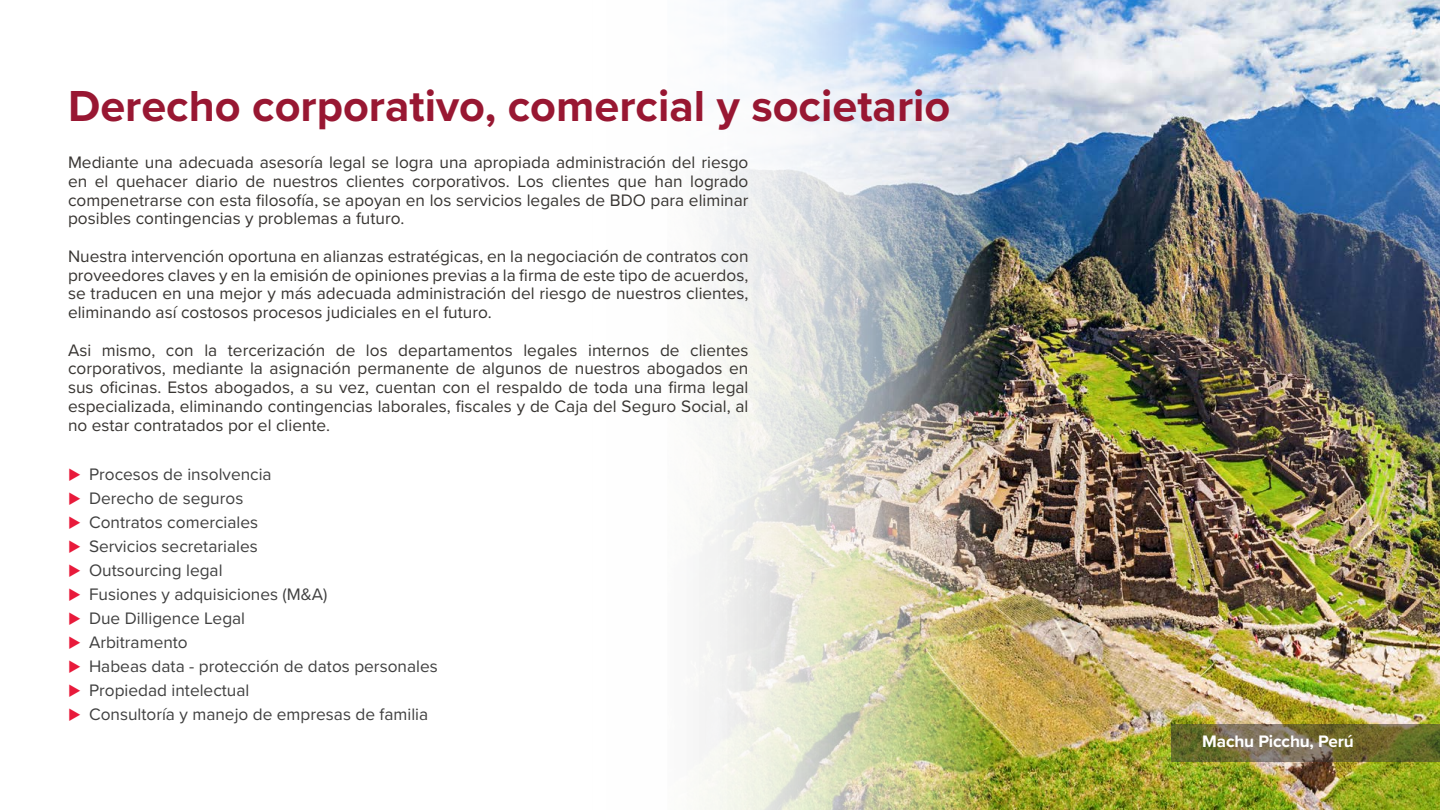
<style>
.page{position:relative;width:1440px;height:810px;background:#fff}
.page>*{position:absolute;margin:0;border:0;box-sizing:border-box;transform-origin:0 0}
.t1{font:700 45px "Proxima Nova";color:#981732}
.t2{font:17.25px/18.8px "Proxima Nova";color:#383532;text-align:justify}
.t3{font:17.25px/24px "Proxima Nova";color:#404040}
.t4{font:700 17.25px "Proxima Nova";letter-spacing:-.01em;color:#fff}
</style>
<div class="page">
<img style="left:1241px;top:0;width:199px;height:810px">
<img style="left:699px;top:0;width:542px;height:810px">
<svg style="left:1172px;top:725px;width:268px;height:37px;background:#706c3b"></svg>
<h1 class="t1" style="left:68px;top:72px;width:884px">Derecho corporativo, comercial y societario</h1>
<p class="t2" style="left:68px;top:152px;width:682px">Mediante una adecuada asesoría legal se logra una apropiada administración del riesgo en el quehacer diario de nuestros clientes corporativos. Los clientes que han logrado compenetrarse con esta filosofía, se apoyan en los servicios legales de BDO para eliminar posibles contingencias y problemas a futuro.</p>
<p class="t2" style="left:68px;top:246px;width:682px">Nuestra intervención oportuna en alianzas estratégicas, en la negociación de contratos con proveedores claves y en la emisión de opiniones previas a la firma de este tipo de acuerdos, se traducen en una mejor y más adecuada administración del riesgo de nuestros clientes, eliminando así costosos procesos judiciales en el futuro.</p>
<p class="t2" style="left:68px;top:340px;width:682px">Asi mismo, con la tercerización de los departamentos legales internos de clientes corporativos, mediante la asignación permanente de algunos de nuestros abogados en sus oficinas. Estos abogados, a su vez, cuentan con el respaldo de toda una firma legal especializada, eliminando contingencias laborales, fiscales y de Caja del Seguro Social, al no estar contratados por el cliente.</p>
<p class="t3" style="left:89px;top:462px;width:350px">Procesos de insolvencia<br>Derecho de seguros<br>Contratos comerciales<br>Servicios secretariales<br>Outsourcing legal<br>Fusiones y adquisiciones (M&amp;A)<br>Due Dilligence Legal<br>Arbitramento<br>Habeas data - protección de datos personales<br>Propiedad intelectual<br>Consultoría y manejo de empresas de familia</p>
<p class="t4" style="left:1202px;top:728px;width:153px">Machu Picchu, Perú</p>
</div>
